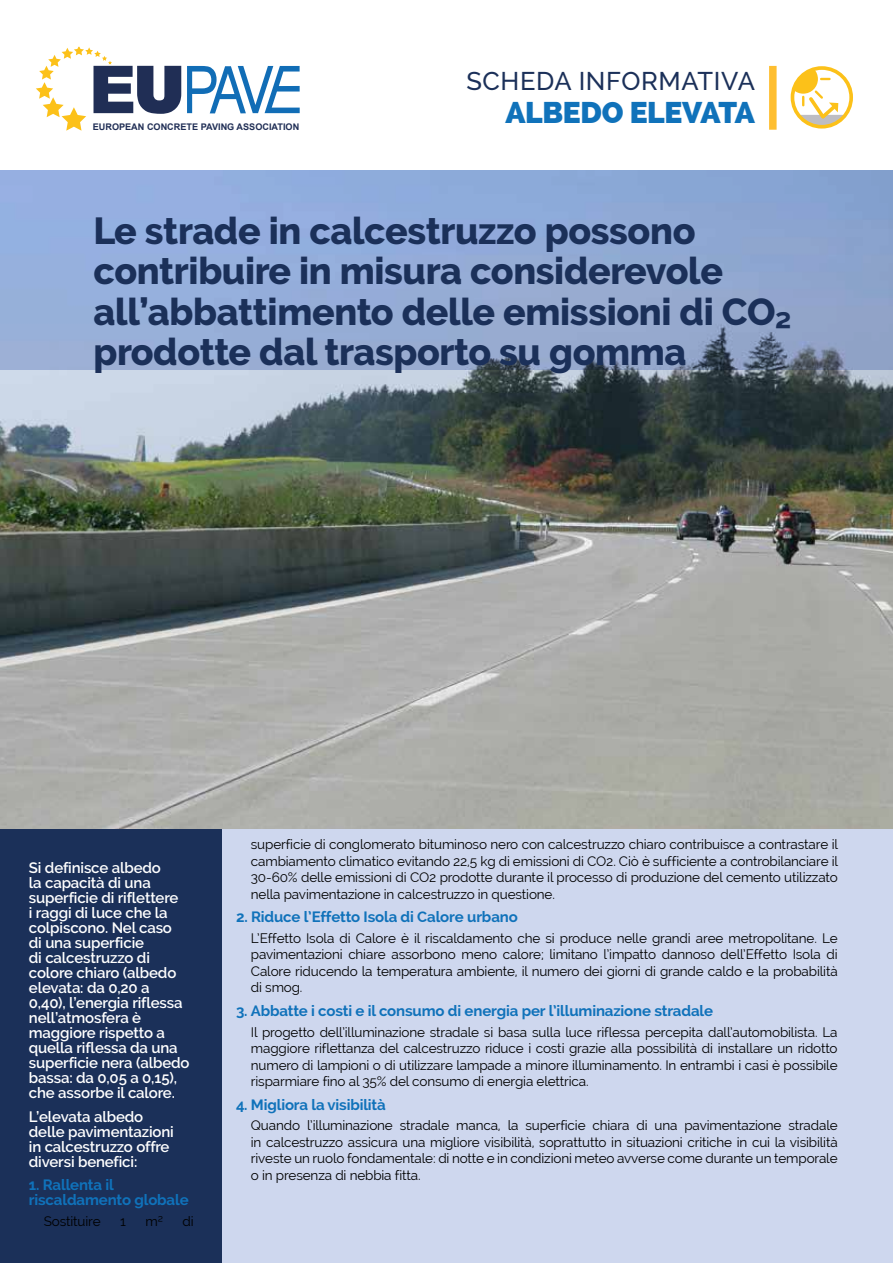
<style>
.page{position:relative;width:893px;height:1263px;background:#fff}
.page>*{position:absolute;margin:0;border:0;box-sizing:border-box;transform-origin:0 0}
.t1{font:800 37.5px/40.5px "Raleway";letter-spacing:-.01em;color:#1b3059}
.t2{font:800 30px "Raleway";letter-spacing:-.01em;color:#1072ba}
.t3{font:500 25.5px "Raleway";letter-spacing:.025em;color:#1b3059}
.t4{font:600 15px/15px "Raleway";letter-spacing:-.01em;color:#fff}
.t5{font:700 15px/15px "Raleway";letter-spacing:-.01em;color:#1072ba}
.t6{font:13.5px/16.5px "Raleway";letter-spacing:-.01em;color:#000;text-align:justify}
.t7{font:700 9.15px "Arial";color:#202e55}
</style>
<div class="page">
<img style="left:0;top:370px;width:893px;height:459px">
<div style="left:0;top:170px;width:893px;height:200px;background:linear-gradient(to right,#99b3e2,#899fc6)"></div>
<div style="left:0;top:829px;width:893px;height:434px;background:#ced7ee"></div>
<div style="left:0;top:829px;width:221px;height:434px;background:#1b3059"></div>
<svg style="left:36px;top:47px;width:145px;height:84px"></svg>
<svg style="left:187px;top:66px;width:113px;height:47px"></svg>
<div style="left:769px;top:66px;width:8px;height:64px;background:#febe30"></div>
<svg style="left:792px;top:68px;width:59px;height:59px"></svg>
<svg style="left:793px;top:69px;width:52px;height:57px"></svg>
<div style="left:791px;top:66px;width:62px;height:63px;border:4px solid #fcc119;border-radius:50%"></div>
<p class="t7" style="left:93px;top:121px;width:208px">EUROPEAN CONCRETE PAVING ASSOCIATION</p>
<h3 class="t3" style="left:466px;top:66px;width:290px">SCHEDA INFORMATIVA</h3>
<h2 class="t2" style="left:505px;top:95px;width:251px">ALBEDO ELEVATA</h2>
<h1 class="t1" style="left:94px;top:210px;width:699px">Le strade in calcestruzzo possono contribuire in misura considerevole all’abbattimento delle emissioni di CO₂ prodotte dal trasporto su gomma</h1>
<p class="t4" style="left:29px;top:860px;width:162px">Si definisce albedo<br>la capacità di una superficie di riflettere<br>i raggi di luce che la colpiscono. Nel caso<br>di una superficie<br>di calcestruzzo di colore chiaro (albedo elevata: da 0,20 a<br>0,40), l’energia riflessa nell’atmosfera è maggiore rispetto a quella riflessa da una superficie nera (albedo bassa: da 0,05 a 0,15), che assorbe il calore.</p>
<p class="t4" style="left:29px;top:1109px;width:147px">L’elevata albedo delle pavimentazioni in calcestruzzo offre diversi benefici:</p>
<p class="t5" style="left:29px;top:1177px;width:161px">1. Rallenta il riscaldamento globale</p>
<p class="t6" style="left:44px;top:1213px;width:59px">Sostituire</p>
<p class="t6" style="left:120px;top:1213px;width:7px">1</p>
<p class="t6" style="left:146px;top:1213px;width:19px">m²</p>
<p class="t6" style="left:182px;top:1213px;width:13px">di</p>
<p class="t6" style="left:251px;top:836px;width:589px">superficie di conglomerato bituminoso nero con calcestruzzo chiaro contribuisce a contrastare il cambiamento climatico evitando 22,5 kg di emissioni di CO2. Ciò è sufficiente a controbilanciare il 30-60% delle emissioni di CO2 prodotte durante il processo di produzione del cemento utilizzato nella pavimentazione in calcestruzzo in questione.</p>
<p class="t5" style="left:236px;top:909px;width:283px">2. Riduce l’Effetto Isola di Calore urbano</p>
<p class="t6" style="left:251px;top:930px;width:588px">L’Effetto Isola di Calore è il riscaldamento che si produce nelle grandi aree metropolitane. Le pavimentazioni chiare assorbono meno calore; limitano l’impatto dannoso dell’Effetto Isola di Calore riducendo la temperatura ambiente, il numero dei giorni di grande caldo e la probabilità di smog.</p>
<p class="t5" style="left:236px;top:1003px;width:479px">3. Abbatte i costi e il consumo di energia per l’illuminazione stradale</p>
<p class="t6" style="left:251px;top:1023px;width:588px">Il progetto dell’illuminazione stradale si basa sulla luce riflessa percepita dall’automobilista. La maggiore riflettanza del calcestruzzo riduce i costi grazie alla possibilità di installare un ridotto numero di lampioni o di utilizzare lampade a minore illuminamento. In entrambi i casi è possibile risparmiare fino al 35% del consumo di energia elettrica.</p>
<p class="t5" style="left:236px;top:1097px;width:151px">4. Migliora la visibilità</p>
<p class="t6" style="left:251px;top:1117px;width:588px">Quando l’illuminazione stradale manca, la superficie chiara di una pavimentazione stradale in calcestruzzo assicura una migliore visibilità, soprattutto in situazioni critiche in cui la visibilità riveste un ruolo fondamentale: di notte e in condizioni meteo avverse come durante un temporale o in presenza di nebbia fitta.</p>
</div>
